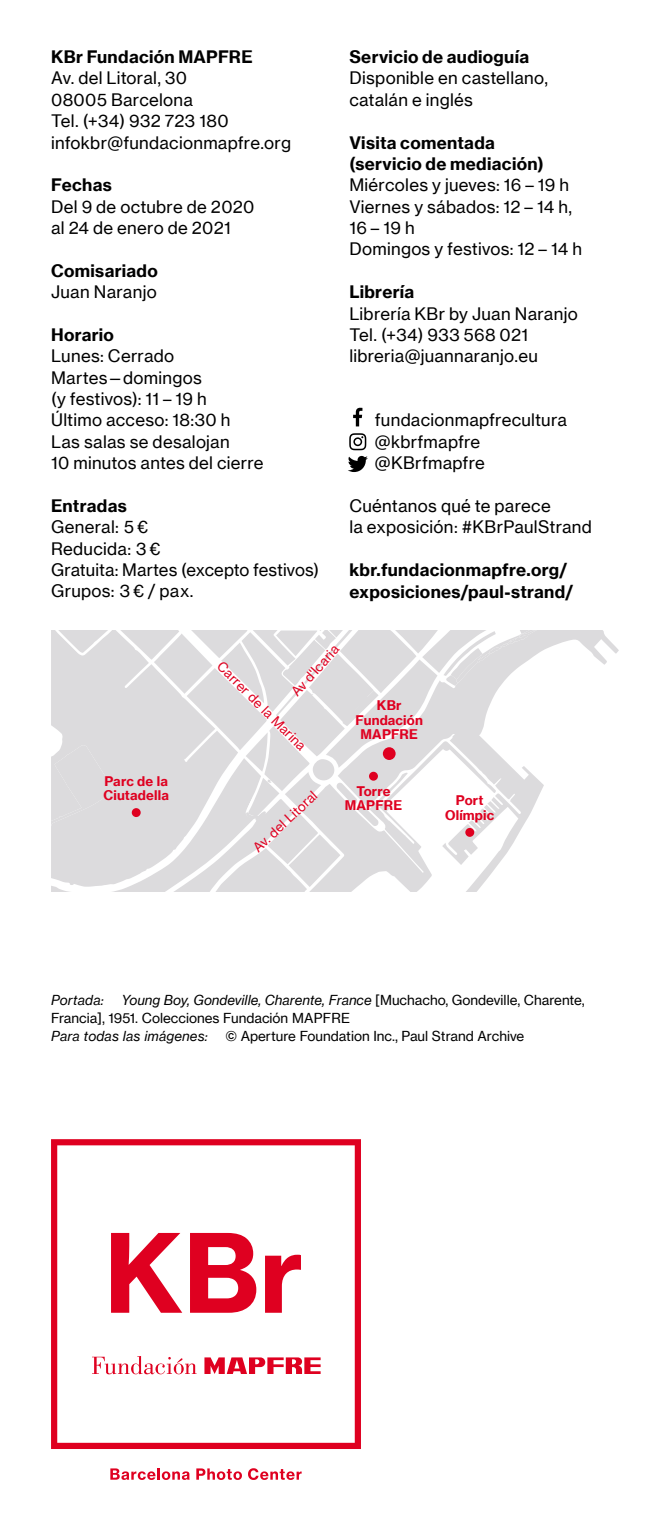
<style>
.page{position:relative;width:670px;height:1531px;background:#fff}
.page>*{position:absolute;margin:0;border:0;box-sizing:border-box;transform-origin:0 0}
.t1{font:16.88px/21.4px "N Haas Grotesk TX Pro 55 Rg";letter-spacing:.015em;color:#000}
.t2{font:16.88px/21.4px "N Haas Grotesk TX Pro 75 Bd";letter-spacing:.02em;color:#000}
.t3{font:13.5px "N Haas Grotesk TX Pro 56 It";color:#000}
.t4{font:13.5px "N Haas Grotesk TX Pro 55 Rg";color:#000}
.t5{font:13.05px/14.6px "N Haas Grotesk TX Pro 75 Bd";letter-spacing:.01em;color:#df0020;text-align:center}
.t6{font:13.05px "N Haas Grotesk TX Pro 55 Rg";color:#df0020}
.s1{font-family:"N Haas Grotesk TX Pro 55 Rg"}
</style>
<div class="page">
<svg style="left:51px;top:1139px;width:310px;height:310px"></svg>
<svg style="left:111px;top:1233px;width:190px;height:80px"></svg>
<svg style="left:204px;top:1357px;width:116px;height:17px"></svg>
<svg style="left:92px;top:1356px;width:104px;height:18px"></svg>
<svg style="left:110px;top:1468px;width:80px;height:12px"></svg>
<svg style="left:196px;top:1468px;width:46px;height:12px"></svg>
<svg style="left:248px;top:1468px;width:54px;height:12px"></svg>
<svg style="left:558px;top:630px;width:61px;height:35px"></svg>
<svg style="left:51px;top:630px;width:507px;height:261px"></svg>
<div style="left:383px;top:747px;width:12px;height:13px;background:#df0020;border-radius:50%"></div>
<div style="left:132px;top:808px;width:9px;height:9px;background:#df0020;border-radius:50%"></div>
<div style="left:465px;top:828px;width:9px;height:9px;background:#df0020;border-radius:50%"></div>
<div style="left:369px;top:772px;width:9px;height:9px;background:#df0020;border-radius:50%"></div>
<svg style="left:348px;top:456px;width:20px;height:16px"></svg>
<svg style="left:349px;top:433px;width:17px;height:17px"></svg>
<svg style="left:353px;top:408px;width:9px;height:18px"></svg>
<p class="t2" style="left:51px;top:46px;width:203px">KBr Fundación MAPFRE</p>
<p class="t1" style="left:51px;top:67px;width:242px">Av. del Litoral, 30<br>08005 Barcelona<br>Tel. (+34) 932 723 180 infokbr@fundacionmapfre.org</p>
<p class="t2" style="left:51px;top:174px;width:62px">Fechas</p>
<p class="t1" style="left:51px;top:196px;width:205px">Del 9 de octubre de 2020 al 24 de enero de 2021</p>
<p class="t2" style="left:51px;top:260px;width:108px">Comisariado</p>
<p class="t1" style="left:51px;top:281px;width:107px">Juan Naranjo</p>
<p class="t2" style="left:51px;top:324px;width:64px">Horario</p>
<p class="t1" style="left:51px;top:345px;width:214px">Lunes: Cerrado<br>Martes—domingos<br>(y festivos): 11 – 19 h<br>Último acceso: 18:30 h<br>Las salas se desalojan<br>10 minutos antes del cierre</p>
<p class="t2" style="left:51px;top:495px;width:77px">Entradas</p>
<p class="t1" style="left:51px;top:516px;width:270px">General: 5 €<br>Reducida: 3 €<br>Gratuita: Martes (excepto festivos)<br>Grupos: 3 € / pax.</p>
<p class="t2" style="left:349px;top:46px;width:181px">Servicio de audioguía</p>
<p class="t1" style="left:349px;top:67px;width:200px">Disponible en castellano, catalán e inglés</p>
<p class="t2" style="left:349px;top:132px;width:196px">Visita comentada (servicio de mediación)</p>
<p class="t1" style="left:349px;top:174px;width:234px">Miércoles y jueves: 16 – 19 h<br>Viernes y sábados: 12 – 14 h,<br>16 – 19 h<br>Domingos y festivos: 12 – 14 h</p>
<p class="t2" style="left:349px;top:281px;width:66px">Librería</p>
<p class="t1" style="left:349px;top:303px;width:230px">Librería KBr by Juan Naranjo<br>Tel. (+34) 933 568 021 libreria@juannaranjo.eu</p>
<p class="t1" style="left:375px;top:410px;width:194px">fundacionmapfrecultura @kbrfmapfre @KBrfmapfre</p>
<p class="t1" style="left:349px;top:495px;width:244px">Cuéntanos qué te parece<br>la exposición: #KBrPaulStrand</p>
<p class="t2" style="left:349px;top:559px;width:225px">kbr.fundacionmapfre.org/ exposiciones/paul-strand/</p>
<p class="t5" style="left:104px;top:773px;width:67px;text-align:left">Parc de la<br>Ciutadella</p>
<p class="t6" style="left:288px;top:688px;width:65px;rotate:-48deg">Av d'Icaria</p>
<p class="t6" style="left:225px;top:658px;width:121px;rotate:45deg">Carrer de la Marina</p>
<p class="t6" style="left:250px;top:843px;width:83px;rotate:-43deg">Av. del Litoral</p>
<p class="t5" style="left:355px;top:698px;width:69px">KBr<br>Fundación<br>MAPFRE</p>
<p class="t5" style="left:345px;top:783px;width:59px">Torre<br>MAPFRE</p>
<p class="t5" style="left:445px;top:793px;width:51px">Port<br>Olímpic</p>
<p class="t3" style="left:51px;top:992px;width:54px">Portada:</p>
<p class="t3" style="left:121px;top:992px;width:465px">Young Boy, Gondeville, Charente, France <span class="s1">[Muchacho, Gondeville, Charente,</span></p>
<p class="t4" style="left:51px;top:1010px;width:300px">Francia], 1951. Colecciones Fundación MAPFRE</p>
<p class="t3" style="left:51px;top:1028px;width:158px">Para todas las imágenes:</p>
<p class="t4" style="left:225px;top:1028px;width:300px">© Aperture Foundation Inc., Paul Strand Archive</p>
</div>
